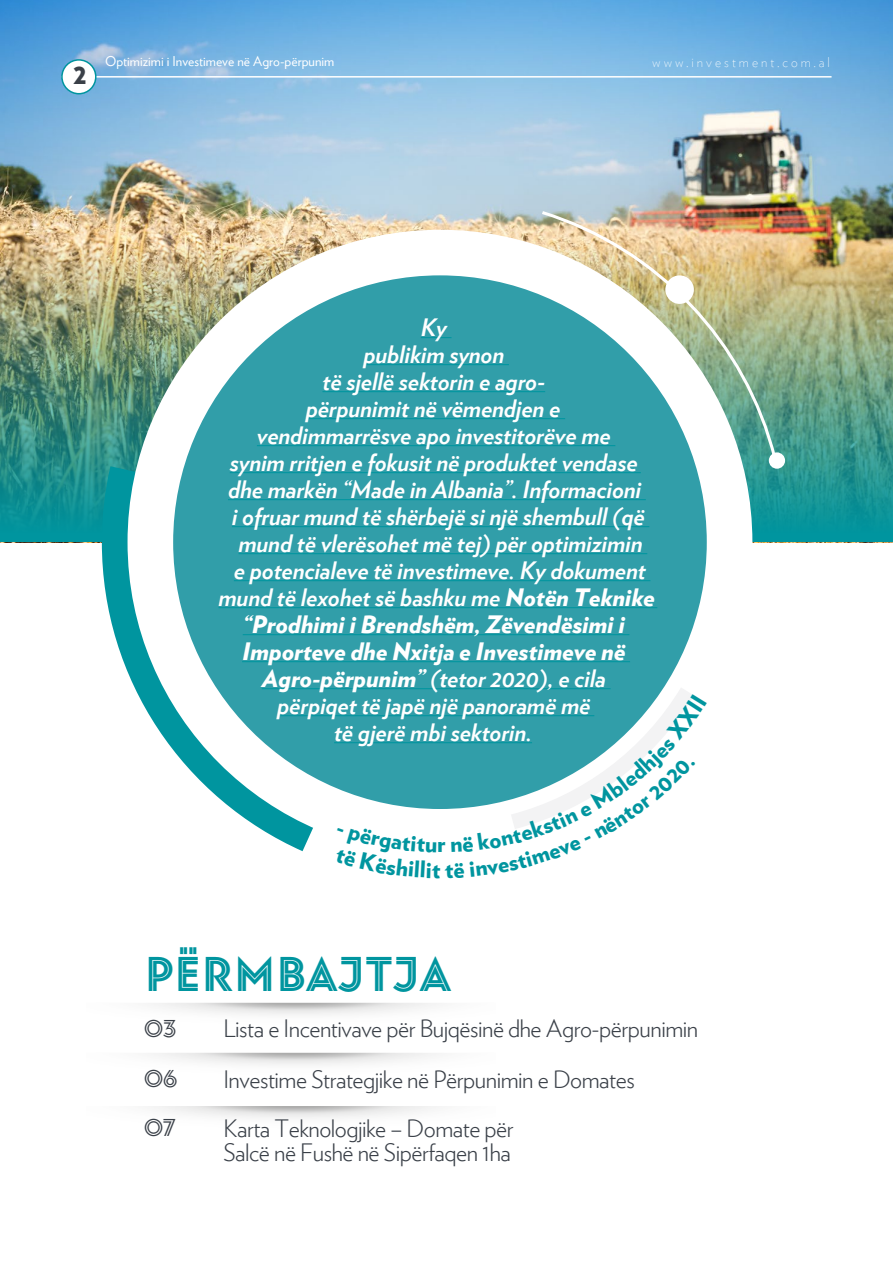
<style>
.page{position:relative;width:893px;height:1263px;background:#fff}
.page>*{position:absolute;margin:0;border:0;box-sizing:border-box;transform-origin:0 0}
.t1{font:48px "Baro Line Four";color:#00959f}
.t2{font:italic 700 24px/27px "Verlag";letter-spacing:-.01em;color:#fff;text-align:center}
.t3{font:300 24px/50.1px "Verlag";letter-spacing:-.02em;color:#3a4048}
.t4{font:24px/49.3px "Baro Line Three";color:#3a4048;text-align:justify}
.t5{font:24px "Baro";color:#3a4048}
.t6{font:900 22.8px "Verlag";color:#00959f}
.t7{font:13.5px "Verlag";color:#fff}
.t8{font:200 13.5px "Verlag";letter-spacing:.22em;color:#fff}
.s1{font-weight:900}
</style>
<div class="page">
<img style="left:0;top:0;width:893px;height:542px">
<img style="left:0;top:230px;width:893px;height:311px">
<svg style="left:88px;top:435px;width:225px;height:417px"></svg>
<div style="left:128px;top:230px;width:624px;height:625px;background:#fff;border-radius:50%"></div>
<div style="left:173px;top:275px;width:534px;height:534px;background:#319ea9;border-radius:50%"></div>
<img style="left:539px;top:209px;width:240px;height:254px">
<div style="left:665px;top:275px;width:29px;height:29px;background:#fff;border-radius:50%"></div>
<div style="left:769px;top:452px;width:16px;height:17px;background:#fff;border-radius:50%"></div>
<hr style="left:61px;top:76px;width:771px;height:2px;background:#fff">
<div style="left:62px;top:60px;width:34px;height:34px;background:#fff;border-radius:50%"></div>
<div style="left:61px;top:59px;width:36px;height:35px;border:2px solid #00959f;border-radius:50%"></div>
<hr style="left:421px;top:337px;width:30px;height:1px;background:#00959f">
<hr style="left:363px;top:364px;width:146px;height:1px;background:#00959f">
<hr style="left:322px;top:391px;width:223px;height:1px;background:#00959f">
<hr style="left:306px;top:418px;width:259px;height:1px;background:#00959f">
<hr style="left:257px;top:445px;width:358px;height:1px;background:#00959f">
<hr style="left:230px;top:472px;width:411px;height:1px;background:#00959f">
<hr style="left:228px;top:499px;width:418px;height:1px;background:#00959f">
<hr style="left:232px;top:526px;width:417px;height:1px;background:#00959f">
<hr style="left:239px;top:553px;width:408px;height:1px;background:#00959f">
<hr style="left:234px;top:580px;width:416px;height:1px;background:#00959f">
<hr style="left:219px;top:607px;width:438px;height:1px;background:#00959f">
<hr style="left:243px;top:634px;width:386px;height:1px;background:#00959f">
<hr style="left:242px;top:661px;width:388px;height:1px;background:#00959f">
<hr style="left:262px;top:688px;width:349px;height:1px;background:#00959f">
<hr style="left:277px;top:715px;width:317px;height:1px;background:#00959f">
<svg style="left:334px;top:671px;width:359px;height:158px"></svg>
<p class="t5" style="left:74px;top:61px;width:15px">2</p>
<p class="t7" style="left:105px;top:51px;width:231px">Optimizimi i Investimeve në Agro-përpunim</p>
<p class="t8" style="left:652px;top:52px;width:179px">www.investment.com.al</p>
<p class="t2" style="left:219px;top:312px;width:438px">Ky<br>publikim synon<br>të sjellë sektorin e agro-<br>përpunimit në vëmendjen e<br>vendimmarrësve apo investitorëve me<br>synim rritjen e fokusit në produktet vendase dhe markën “Made in Albania”. Informacioni<br>i ofruar mund të shërbejë si një shembull (që mund të vlerësohet më tej) për optimizimin<br>e potencialeve të investimeve. Ky dokument mund të lexohet së bashku me <span class="s1">Notën Teknike “Prodhimi i Brendshëm, Zëvendësimi i Importeve dhe Nxitja e Investimeve në Agro-përpunim”</span> (tetor 2020), e cila<br>përpiqet të japë një panoramë më<br>të gjerë mbi sektorin.</p>
<p class="t6" style="left:437px;top:825px;width:10px">r</p>
<h1 class="t1" style="left:144px;top:946px;width:309px">PËRMBAJTJA</h1>
<p class="t4" style="left:144px;top:1004px;width:35px">O3<br>O6<br>O7</p>
<p class="t3" style="left:223px;top:1002px;width:476px">Lista e Incentivave për Bujqësinë dhe Agro-përpunimin<br>Investime Strategjike në Përpunimin e Domates<br>Karta Teknologjike – Domate për</p>
<p class="t3" style="left:223px;top:1126px;width:289px">Salcë në Fushë në Sipërfaqen 1ha</p>
</div>
